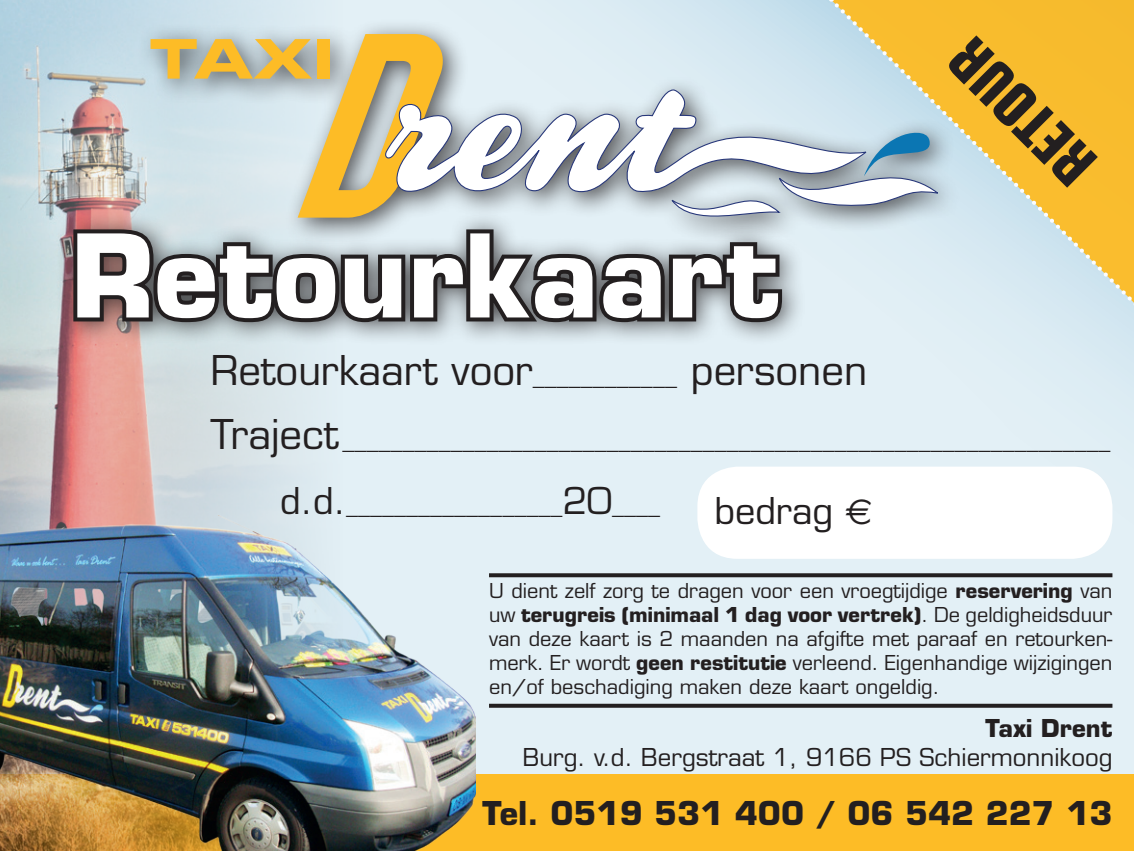
<style>
.page{position:relative;width:1134px;height:851px;background:#fff}
.page>*{position:absolute;margin:0;border:0;box-sizing:border-box;transform-origin:0 0}
.t1{font:700 112px "Eurostile";color:#fff}
.t2{font:700 condensed 60px "Eurostile";color:#231f20}
.t3{font:40px "Eurostile";color:#231f20}
.t4{font:36px "Eurostile";color:#231f20}
.t5{font:700 32px "Eurostile";color:#231f20}
.t6{font:24px "Eurostile";color:#231f20}
.t7{font:700 24px "Eurostile";color:#231f20}
.t8{font:20px/24px "Eurostile";color:#231f20;text-align:justify}
.s1{font-size:24px}
.s2{font-size:40px}
.s3{font-size:36px}
.s4{font-family:"Euro Sans"}
.s5{font-weight:700}
</style>
<div class="page">
<div style="left:342px;top:0;width:792px;height:751px;background:#e3f0f6"></div>
<div style="left:0;top:774px;width:1134px;height:76px;background:#fdbc26"></div>
<img style="left:0;top:0;width:342px;height:514px">
<img style="left:0;top:514px;width:476px;height:336px">
<div style="left:56px;top:210px;width:751px;height:136px;background:#231f20;opacity:.75"></div>
<svg style="left:831px;top:0;width:303px;height:327px;background:#ebcb71"></svg>
<svg style="left:815px;top:0;width:19px;height:2px"></svg>
<svg style="left:489px;top:573px;width:623px;height:4px;background:#2f2d2e"></svg>
<svg style="left:489px;top:703px;width:623px;height:4px;background:#474648"></svg>
<div style="left:697px;top:466px;width:415px;height:92px;background:#fff;border-radius:40px"></div>
<div style="left:136px;top:19px;width:826px;height:226px;background:#231f20;opacity:.75"></div>
<svg style="left:69px;top:34px;width:872px;height:292px;background:#b5b8b3"></svg>
<div style="left:317px;top:39px;width:12px;height:40px;background:#fdbc26"></div>
<h2 class="t2" style="left:1059px;top:200px;width:180px;rotate:-135deg">RETOUR</h2>
<h1 class="t1" style="left:71px;top:207px;width:710px">Retourkaart</h1>
<h3 class="t3" style="left:210px;top:346px;width:658px">Retourkaart voor<span class="s1">____________</span> personen</h3>
<p class="t6" style="left:210px;top:425px;width:902px"><span class="s2">Traject</span> ________________________________________________________________</p>
<p class="t6" style="left:280px;top:490px;width:381px"><span class="s3">d.d.</span>__________________<span class="s3">20</span>____</p>
<h3 class="t4" style="left:714px;top:489px;width:160px">bedrag <span class="s4">e</span></h3>
<p class="t8" style="left:489px;top:578px;width:625px">U dient zelf zorg te dragen voor een vroegtijdige <span class="s5">reservering</span> van uw <span class="s5">terugreis (minimaal 1 dag voor vertrek)</span>. De geldigheidsduur van deze kaart is 2 maanden na afgifte met paraaf en retourken&shy;merk. Er wordt <span class="s5">geen restitutie</span> verleend. Eigenhandige wijzigingen en/of beschadiging maken deze kaart ongeldig.</p>
<p class="t7" style="left:985px;top:713px;width:128px">Taxi Drent</p>
<p class="t6" style="left:523px;top:742px;width:591px">Burg. v.d. Bergstraat 1, 9166 PS Schiermonnikoog</p>
<h3 class="t5" style="left:483px;top:793px;width:631px">Tel. 0519 531 400 / 06 542 227 13</h3>
</div>
